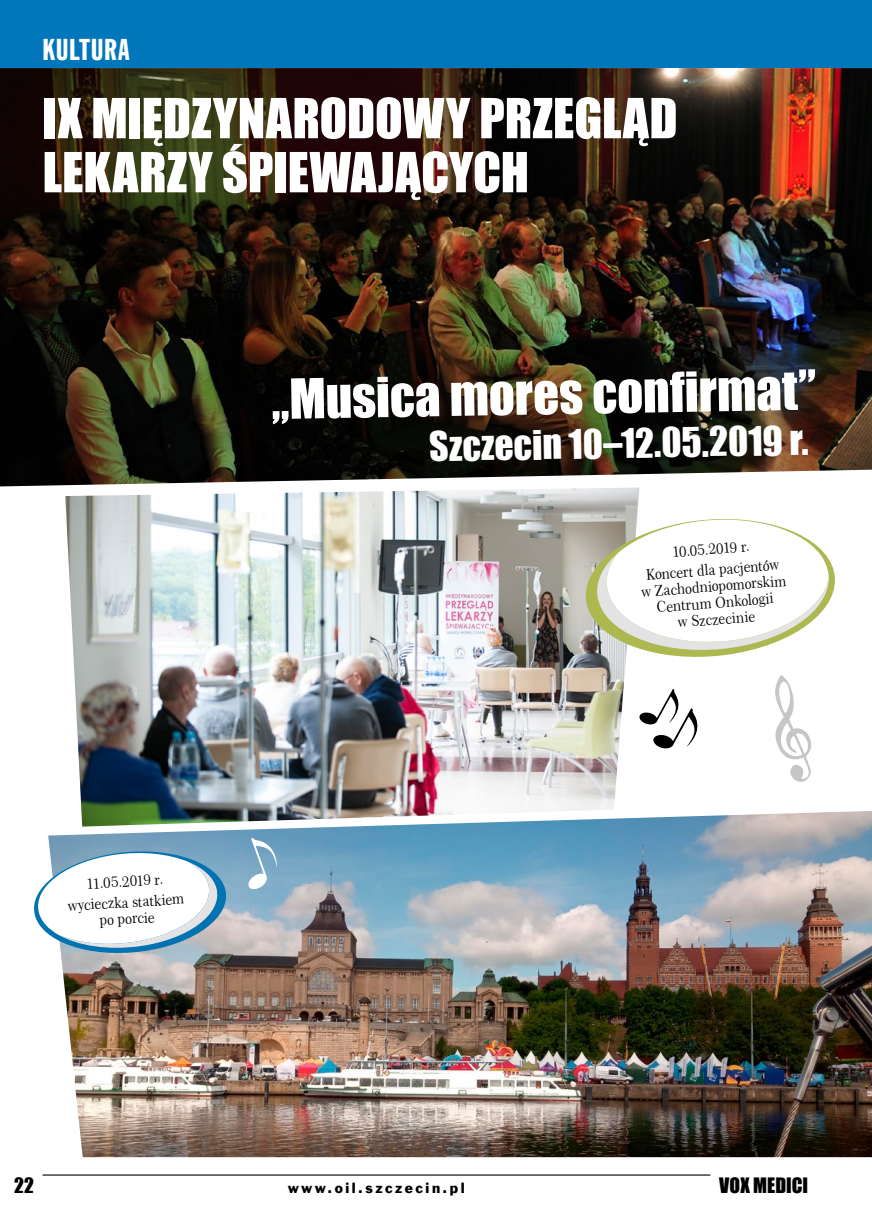
<style>
.page{position:relative;width:872px;height:1221px;background:#fff}
.page>*{position:absolute;margin:0;border:0;box-sizing:border-box;transform-origin:0 0}
.t1{font:51px/54px "Impact";color:#fff}
.t2{font:37.5px "Impact";color:#fff}
.t3{font:30px "Frank Goth X Cn EU";letter-spacing:.02em;color:#fff}
.t4{font:19.5px "Impact";color:#000}
.t5{font:14.85px/20.7px "Century 751 No 2 EU";color:#000;text-align:center;scale:.91 1}
.t6{font:13.5px "Frank Goth EU";letter-spacing:.185em;color:#000}
</style>
<div class="page">
<div style="left:0;top:0;width:872px;height:68px;background:#0077ba"></div>
<hr style="left:43px;top:1174px;width:667px;height:1px;background:#000">
<img style="left:65px;top:487px;width:574px;height:323px">
<img style="left:48px;top:810px;width:824px;height:347px">
<img style="left:0;top:68px;width:872px;height:418px">
<svg style="left:574px;top:510px;width:261px;height:155px"></svg>
<svg style="left:34px;top:846px;width:198px;height:112px"></svg>
<svg style="left:247px;top:837px;width:30px;height:52px"></svg>
<svg style="left:639px;top:689px;width:59px;height:60px"></svg>
<svg style="left:775px;top:675px;width:37px;height:107px"></svg>
<h3 class="t3" style="left:43px;top:31px;width:89px">KULTURA</h3>
<h1 class="t1" style="left:43px;top:90px;width:636px">IX MIĘDZYNARODOWY PRZEGLĄD<br>LEKARZY ŚPIEWAJĄCYCH</h1>
<h1 class="t1" style="left:271px;top:371px;width:546px;rotate:-1deg">„Musica mores confi rmat”</h1>
<h2 class="t2" style="left:429px;top:417px;width:381px;rotate:-1deg">Szczecin 10–12.05.2019 r.</h2>
<p class="t5" style="left:66px;top:874px;width:129px;rotate:-3deg">11.05.2019 r. wycieczka statkiem</p>
<p class="t5" style="left:99px;top:909px;width:62px;rotate:-3deg">po porcie</p>
<p class="t5" style="left:644px;top:543px;width:148px;rotate:-4deg">10.05.2019 r.<br>Koncert dla pacjentów</p>
<p class="t5" style="left:641px;top:583px;width:161px;line-height:16.5px;rotate:-4deg">w Zachodniopomorskim<br>Centrum Onkologii<br>w Szczecinie</p>
<h3 class="t4" style="left:14px;top:1169px;width:21px">22</h3>
<p class="t6" style="left:288px;top:1179px;width:178px">www.oil.szczecin.pl</p>
<h3 class="t4" style="left:719px;top:1169px;width:90px">VOX MEDICI</h3>
</div>
